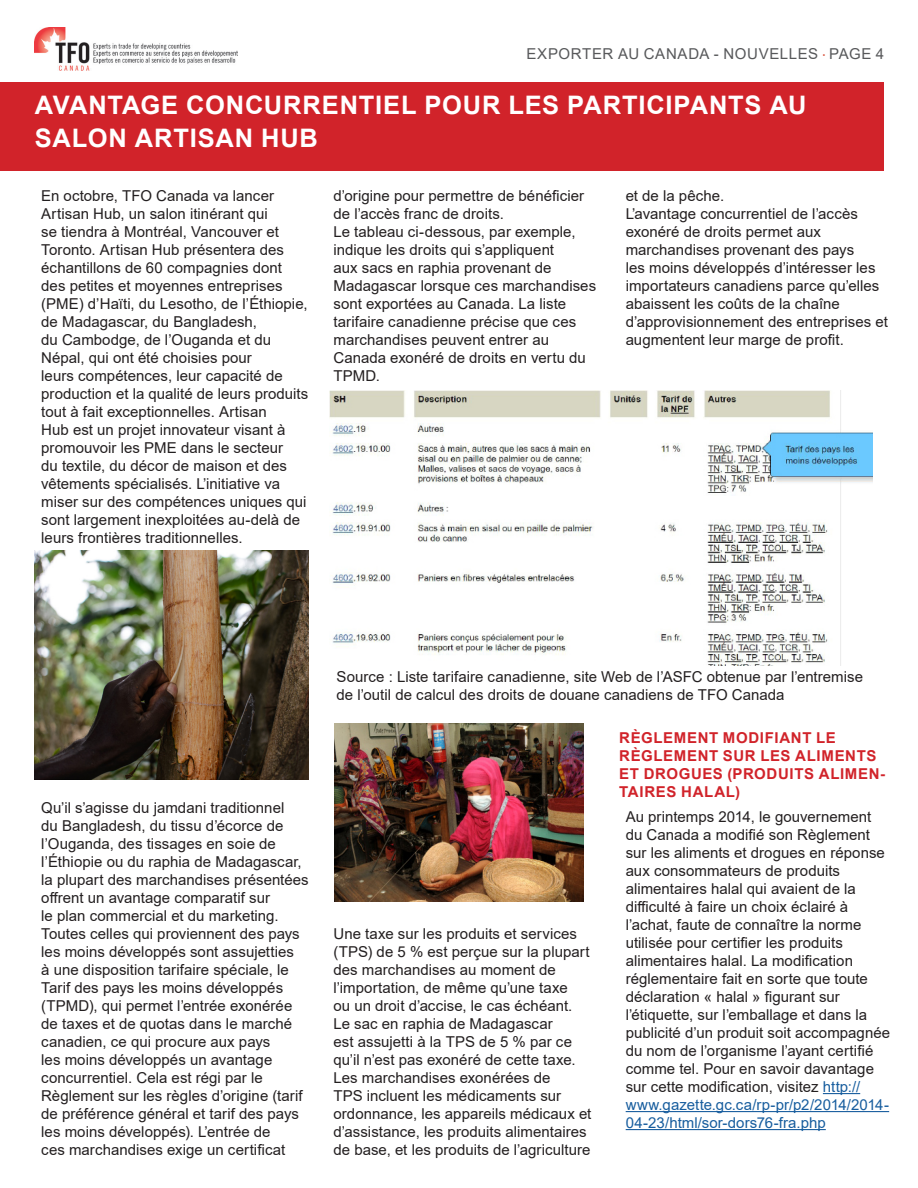
<style>
.page{position:relative;width:918px;height:1188px;background:#fff}
.page>*{position:absolute;margin:0;border:0;box-sizing:border-box;transform-origin:0 0}
.Tttle_White{font:700 25.5px "Arial";letter-spacing:.03em;color:#fff}
.Cover_Bottom_text{font:15px/18px "Arial";color:#231f20}
.SUB-TITTLES{font:700 15px/18px "Arial";letter-spacing:.045em;color:#d1232a}
.Top_page_number{font:15px "Arial";letter-spacing:.04em;color:#57585a}
.s1{font-family:"Myriad Pro";color:#d95842}
.s2{color:#175d9e}
</style>
<div class="page">
<img style="left:34px;top:27px;width:204px;height:44px">
<hr style="left:823px;top:1093px;width:37px;height:1px;background:#175d9e">
<hr style="left:626px;top:1111px;width:263px;height:1px;background:#175d9e">
<hr style="left:626px;top:1129px;width:200px;height:1px;background:#175d9e">
<div style="left:1px;top:82px;width:883px;height:89px;background:#d1232a"></div>
<img style="left:35px;top:551px;width:274px;height:229px">
<img style="left:330px;top:391px;width:542px;height:274px">
<img style="left:334px;top:724px;width:250px;height:178px">
<p class="Top_page_number" style="left:526px;top:43px;width:359px">EXPORTER AU CANADA - NOUVELLES <span class="s1">∙</span> PAGE 4</p>
<p class="Tttle_White" style="left:35px;top:87px;width:773px">AVANTAGE CONCURRENTIEL POUR LES PARTICIPANTS AU</p>
<p class="Tttle_White" style="left:35px;top:120px;width:285px">SALON ARTISAN HUB</p>
<p class="Cover_Bottom_text" style="left:41px;top:187px;width:269px">En octobre, TFO Canada va lancer Artisan Hub, un salon itinérant qui<br>se tiendra à Montréal, Vancouver et Toronto. Artisan Hub présentera des échantillons de 60 compagnies dont des petites et moyennes entreprises (PME) d’Haïti, du Lesotho, de l’Éthiopie, de Madagascar, du Bangladesh,<br>du Cambodge, de l’Ouganda et du Népal, qui ont été choisies pour<br>leurs compétences, leur capacité de production et la qualité de leurs produits tout à fait exceptionnelles. Artisan<br>Hub est un projet innovateur visant à promouvoir les PME dans le secteur<br>du textile, du décor de maison et des vêtements spécialisés. L’initiative va miser sur des compétences uniques qui sont largement inexploitées au-delà de leurs frontières traditionnelles.</p>
<p class="Cover_Bottom_text" style="left:333px;top:187px;width:252px">d’origine pour permettre de bénéficier de l’accès franc de droits.</p>
<p class="Cover_Bottom_text" style="left:333px;top:223px;width:264px">Le tableau ci-dessous, par exemple, indique les droits qui s’appliquent<br>aux sacs en raphia provenant de<br>Madagascar lorsque ces marchandises sont exportées au Canada. La liste tarifaire canadienne précise que ces marchandises peuvent entrer au<br>Canada exonéré de droits en vertu du<br>TPMD.</p>
<p class="Cover_Bottom_text" style="left:626px;top:187px;width:100px">et de la pêche.</p>
<p class="Cover_Bottom_text" style="left:626px;top:205px;width:264px">L’avantage concurrentiel de l’accès exonéré de droits permet aux marchandises provenant des pays<br>les moins développés d’intéresser les importateurs canadiens parce qu’elles abaissent les coûts de la chaîne d’approvisionnement des entreprises et augmentent leur marge de profit.</p>
<p class="Cover_Bottom_text" style="left:41px;top:799px;width:269px">Qu’il s’agisse du jamdani traditionnel<br>du Bangladesh, du tissu d’écorce de l’Ouganda, des tissages en soie de l’Éthiopie ou du raphia de Madagascar, la plupart des marchandises présentées offrent un avantage comparatif sur<br>le plan commercial et du marketing.<br>Toutes celles qui proviennent des pays les moins développés sont assujetties<br>à une disposition tarifaire spéciale, le Tarif des pays les moins développés (TPMD), qui permet l’entrée exonérée de taxes et de quotas dans le marché canadien, ce qui procure aux pays<br>les moins développés un avantage concurrentiel. Cela est régi par le Règlement sur les règles d’origine (tarif de préférence général et tarif des pays les moins développés). L’entrée de<br>ces marchandises exige un certificat</p>
<p class="Cover_Bottom_text" style="left:337px;top:668px;width:528px">Source : Liste tarifaire canadienne, site Web de l’ASFC obtenue par l’entremise de l’outil de calcul des droits de douane canadiens de TFO Canada</p>
<p class="Cover_Bottom_text" style="left:333px;top:925px;width:259px">Une taxe sur les produits et services (TPS) de 5 % est perçue sur la plupart des marchandises au moment de l’importation, de même qu’une taxe<br>ou un droit d’accise, le cas échéant.<br>Le sac en raphia de Madagascar<br>est assujetti à la TPS de 5 % par ce qu’il n’est pas exonéré de cette taxe.<br>Les marchandises exonérées de<br>TPS incluent les médicaments sur ordonnance, les appareils médicaux et d’assistance, les produits alimentaires de base, et les produits de l’agriculture</p>
<p class="SUB-TITTLES" style="left:619px;top:729px;width:267px">RÈGLEMENT MODIFIANT LE<br>RÈGLEMENT SUR LES ALIMENTS<br>ET DROGUES (PRODUITS ALIMEN-<br>TAIRES HALAL)</p>
<p class="Cover_Bottom_text" style="left:626px;top:808px;width:266px">Au printemps 2014, le gouvernement du Canada a modifié son Règlement sur les aliments et drogues en réponse aux consommateurs de produits alimentaires halal qui avaient de la difficulté à faire un choix éclairé à l’achat, faute de connaître la norme utilisée pour certifier les produits alimentaires halal. La modification réglementaire fait en sorte que toute déclaration « halal » figurant sur l’étiquette, sur l’emballage et dans la publicité d’un produit soit accompagnée du nom de l’organisme l’ayant certifié comme tel. Pour en savoir davantage sur cette modification, visitez <span class="s2">http:// www.gazette.gc.ca/rp-pr/p2/2014/2014- 04-23/html/sor-dors76-fra.php</span></p>
</div>
